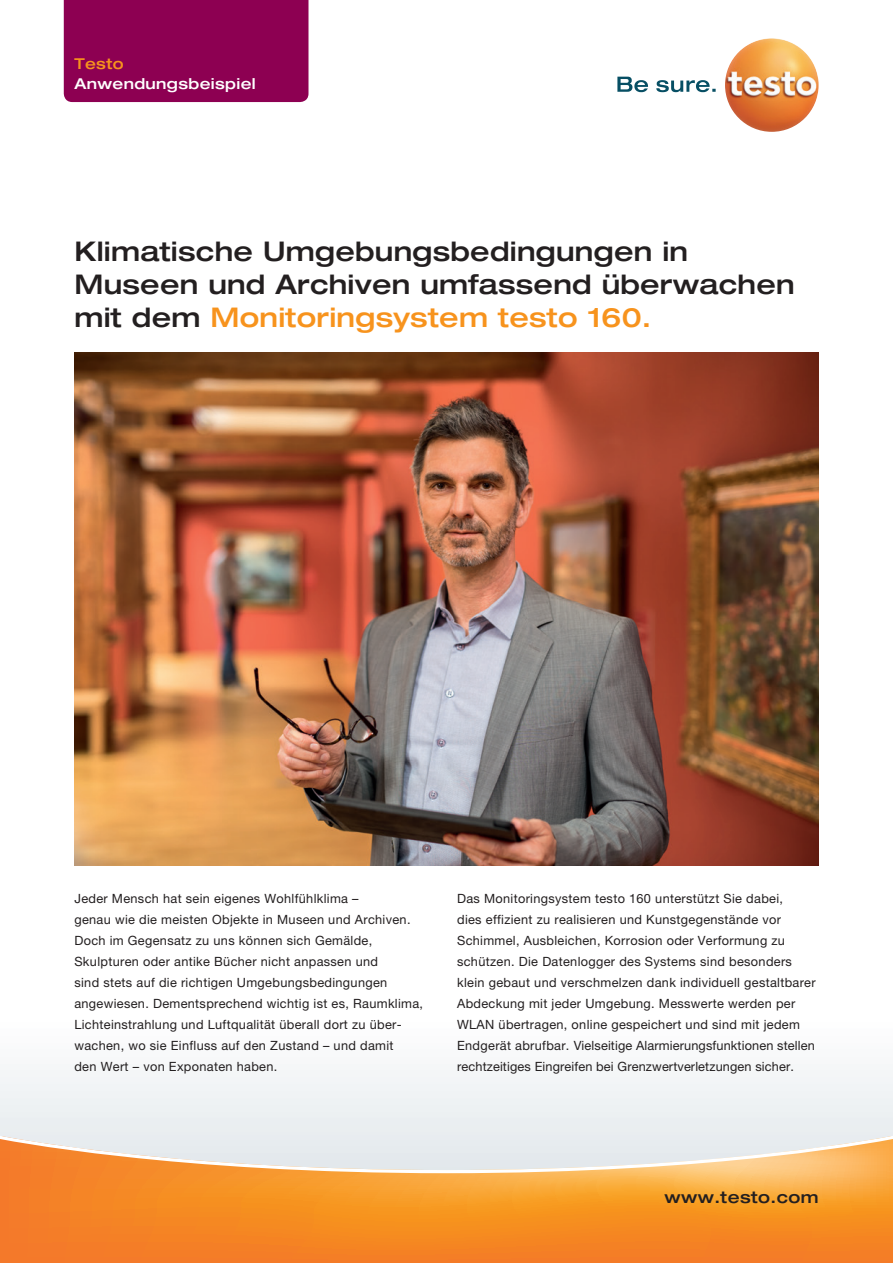
<style>
.page{position:relative;width:893px;height:1263px;background:#fff}
.page>*{position:absolute;margin:0;border:0;box-sizing:border-box;transform-origin:0 0}
.t1{font:500 expanded 27px/33px "Helvetica Neue LT Com";letter-spacing:.01em;color:#231f20}
.t2{font:500 expanded 16.5px "Helvetica Neue LTW1 G";letter-spacing:.025em;color:#231f20}
.t3{font:500 expanded 15px "Helvetica Neue LTW1 G";letter-spacing:.025em;color:#fff}
.t4{font:500 expanded 15px "Helvetica Neue LTW1 G";letter-spacing:.025em;color:#f7931d}
.t5{font:12.75px/21px "Helvetica Neue LTW1 G";letter-spacing:.025em;color:#231f20}
.s1{color:#f7931d}
</style>
<div class="page">
<div style="left:0;top:1019px;width:893px;height:228px;background:#f4f6f7"></div>
<svg style="left:0;top:1132px;width:893px;height:131px"></svg>
<div style="left:64px;top:0;width:244px;height:102px;background:#8d0052"></div>
<img style="left:74px;top:353px;width:745px;height:512px">
<svg style="left:617px;top:77px;width:99px;height:15px"></svg>
<img style="left:725px;top:38px;width:94px;height:94px;border-radius:47px">
<p class="t4" style="left:74px;top:54px;width:51px">Testo</p>
<p class="t3" style="left:74px;top:74px;width:183px">Anwendungsbeispiel</p>
<h1 class="t1" style="left:74px;top:234px;width:722px">Klimatische Umgebungsbedingungen in<br>Museen und Archiven umfassend überwachen mit dem <span class="s1">Monitoringsystem testo 160.</span></h1>
<p class="t5" style="left:74px;top:888px;width:350px">Jeder Mensch hat sein eigenes Wohlfühlklima –<br>genau wie die meisten Objekte in Museen und Archiven.<br>Doch im Gegensatz zu uns können sich Gemälde, Skulpturen oder antike Bücher nicht anpassen und<br>sind stets auf die richtigen Umgebungsbedingungen angewiesen. Dementsprechend wichtig ist es, Raumklima, Lichteinstrahlung und Luftqualität überall dort zu über&shy;wachen, wo sie Einfluss auf den Zustand – und damit<br>den Wert – von Exponaten haben.</p>
<p class="t5" style="left:457px;top:888px;width:360px">Das Monitoringsystem testo 160 unterstützt Sie dabei,<br>dies effizient zu realisieren und Kunstgegenstände vor Schimmel, Ausbleichen, Korrosion oder Verformung zu schützen. Die Datenlogger des Systems sind besonders klein gebaut und verschmelzen dank individuell gestaltbarer Abdeckung mit jeder Umgebung. Messwerte werden per WLAN übertragen, online gespeichert und sind mit jedem Endgerät abrufbar. Vielseitige Alarmierungsfunktionen stellen rechtzeitiges Eingreifen bei Grenzwertverletzungen sicher.</p>
<p class="t2" style="left:664px;top:1187px;width:156px">www.testo.com</p>
</div>
